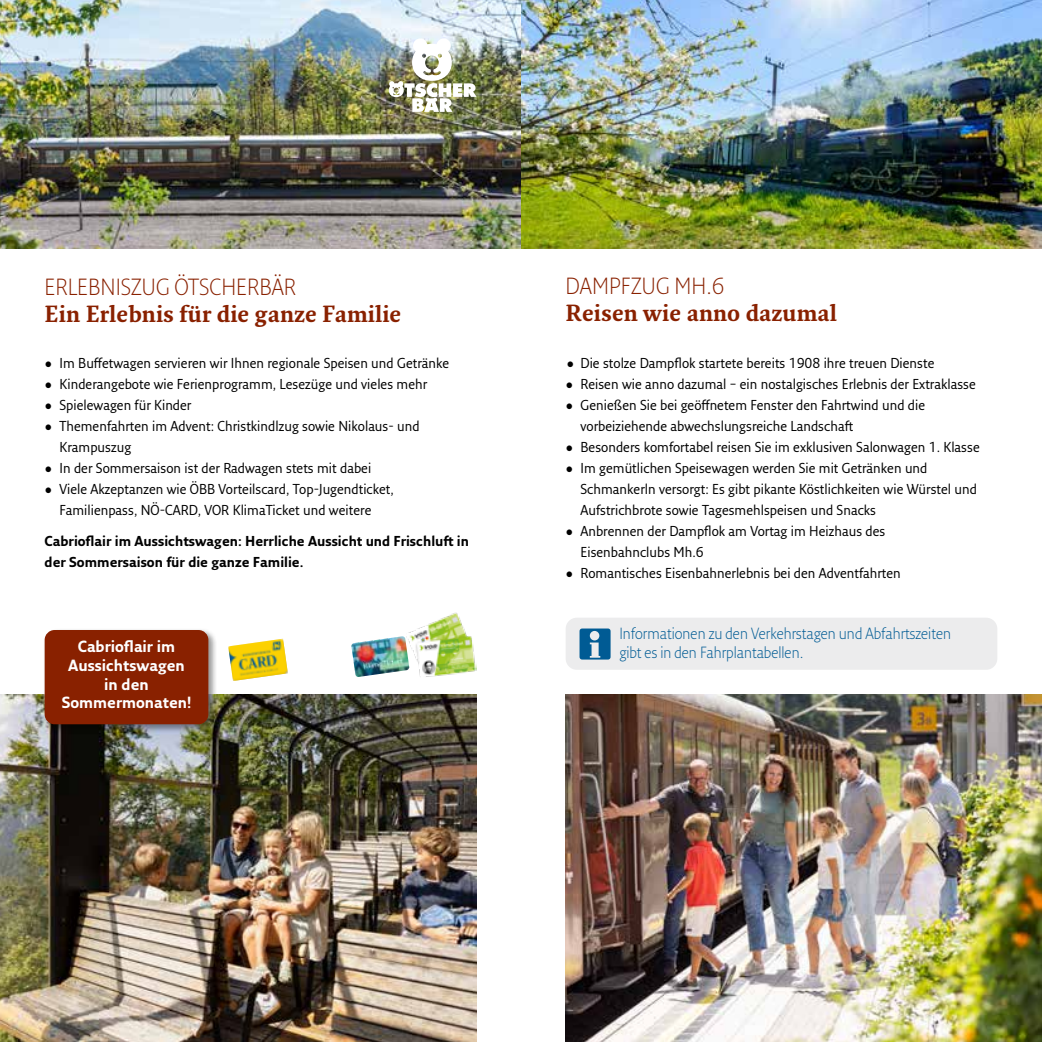
<style>
.page{position:relative;width:1042px;height:1042px;background:#fff}
.page>*{position:absolute;margin:0;border:0;box-sizing:border-box;transform-origin:0 0}
.t1{font:700 22.75px "Fresco Pro";color:#892100;scale:.95 1}
.t2{font:300 22.75px "Fresco Sans Pro";color:#892100;scale:.95 1}
.t3{font:300 15.75px/18.9px "Fresco Sans Pro";color:#005b94;scale:.95 1}
.t4{font:700 15.75px/18.9px "Fresco Sans Pro";color:#fff;text-align:center;scale:.95 1}
.t5{font:14px/21px "Fresco Sans Pro";color:#000;scale:.95 1}
.t6{font:700 14px/21px "Fresco Sans Pro";color:#000;scale:.95 1}
</style>
<div class="page">
<img style="left:0;top:0;width:1042px;height:248px">
<img style="left:389px;top:38px;width:87px;height:75px">
<img style="left:0;top:694px;width:476px;height:348px">
<div style="left:43px;top:628px;width:174px;height:105px;background:#000;opacity:.4"></div>
<div style="left:45px;top:630px;width:163px;height:94px;background:#892100;border-radius:10px"></div>
<img style="left:566px;top:694px;width:476px;height:348px">
<div style="left:566px;top:618px;width:431px;height:52px;background:#ececed;border-radius:11px"></div>
<svg style="left:579px;top:628px;width:31px;height:31px"></svg>
<img style="left:408px;top:612px;width:68px;height:65px">
<img style="left:351px;top:636px;width:58px;height:41px">
<img style="left:228px;top:639px;width:60px;height:42px">
<h1 class="t2" style="left:45px;top:272px;width:266px">ERLEBNISZUG ÖTSCHERBÄR</h1>
<h1 class="t1" style="left:45px;top:300px;width:377px">Ein Erlebnis für die ganze Familie</h1>
<p class="t5" style="left:45px;top:352px;width:427px">• Im Buffetwagen servieren wir Ihnen regionale Speisen und Getränke</p>
<p class="t5" style="left:45px;top:373px;width:404px">• Kinderangebote wie Ferienprogramm, Lesezüge und vieles mehr</p>
<p class="t5" style="left:45px;top:394px;width:156px">• Spielewagen für Kinder</p>
<p class="t5" style="left:60px;top:415px;width:381px;text-indent:-15px">• Themenfahrten im Advent: Christkindlzug sowie Nikolaus- und<br>Krampuszug</p>
<p class="t5" style="left:45px;top:457px;width:345px">• In der Sommersaison ist der Radwagen stets mit dabei</p>
<p class="t5" style="left:45px;top:478px;width:369px;text-align:center">• Viele Akzeptanzen wie ÖBB Vorteilscard, Top-Jugendticket,<br>Familienpass, NÖ-CARD, VOR KlimaTicket und weitere</p>
<p class="t6" style="left:45px;top:530px;width:448px">Cabrioflair im Aussichtswagen: Herrliche Aussicht und Frischluft in der Sommersaison für die ganze Familie.</p>
<p class="t4" style="left:62px;top:636px;width:138px">Cabrioflair im<br>Aussichtswagen in den<br>Sommermonaten!</p>
<h1 class="t2" style="left:566px;top:272px;width:169px">DAMPFZUG MH.6</h1>
<h1 class="t1" style="left:566px;top:299px;width:287px">Reisen wie anno dazumal</h1>
<p class="t5" style="left:566px;top:352px;width:389px">• Die stolze Dampflok startete bereits 1908 ihre treuen Dienste</p>
<p class="t5" style="left:566px;top:373px;width:433px">• Reisen wie anno dazumal – ein nostalgisches Erlebnis der Extraklasse</p>
<p class="t5" style="left:580px;top:394px;width:364px;text-indent:-15px">• Genießen Sie bei geöffnetem Fenster den Fahrtwind und die vorbeiziehende abwechslungsreiche Landschaft</p>
<p class="t5" style="left:566px;top:436px;width:437px">• Besonders komfortabel reisen Sie im exklusiven Salonwagen 1. Klasse</p>
<p class="t5" style="left:580px;top:457px;width:419px;text-indent:-15px">• Im gemütlichen Speisewagen werden Sie mit Getränken und<br>Schmankerln versorgt: Es gibt pikante Köstlichkeiten wie Würstel und<br>Aufstrichbrote sowie Tagesmehlspeisen und Snacks</p>
<p class="t5" style="left:580px;top:520px;width:322px;text-indent:-15px">• Anbrennen der Dampflok am Vortag im Heizhaus des<br>Eisenbahnclubs Mh.6</p>
<p class="t5" style="left:566px;top:562px;width:354px">• Romantisches Eisenbahnerlebnis bei den Adventfahrten</p>
<p class="t3" style="left:619px;top:624px;width:351px">Informationen zu den Verkehrstagen und Abfahrtszeiten gibt es in den Fahrplantabellen.</p>
</div>
